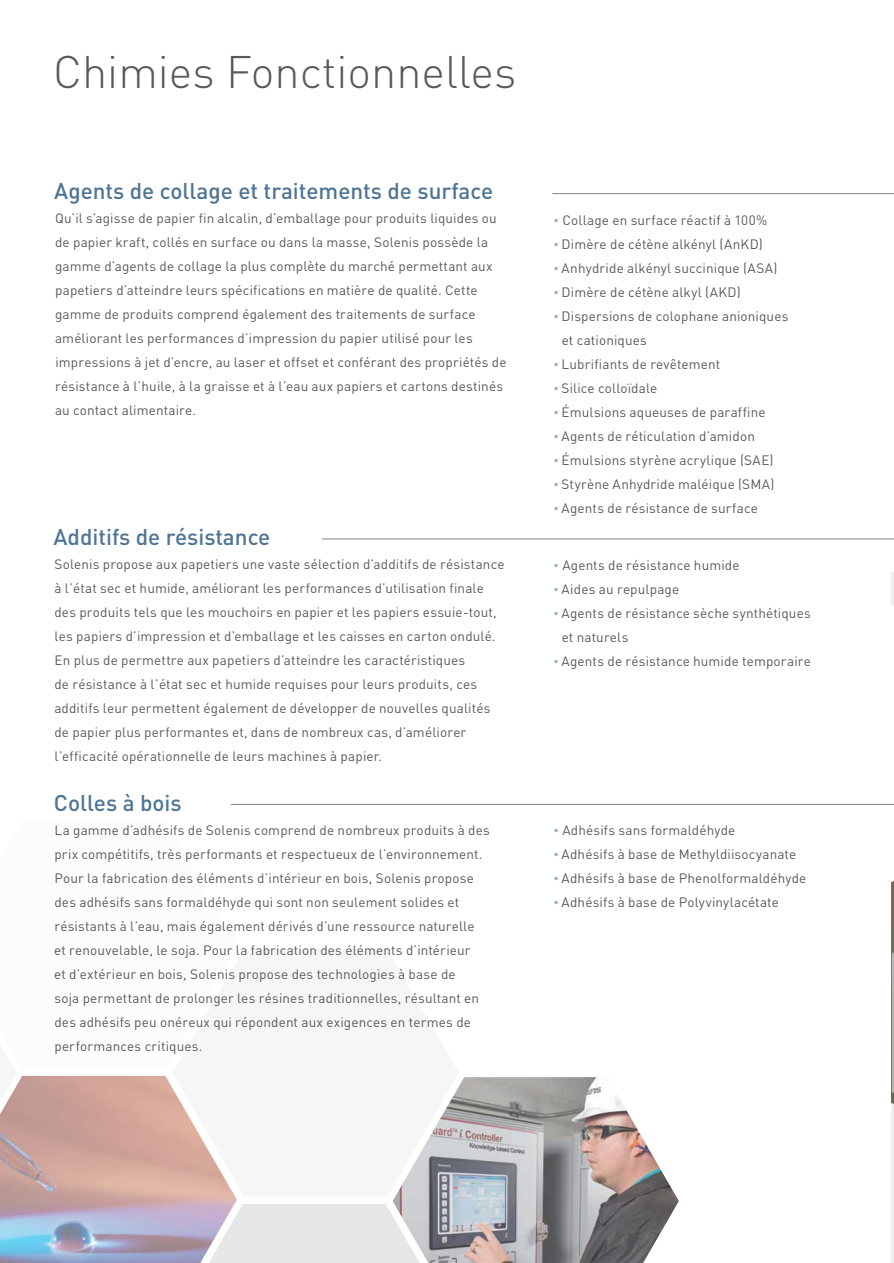
<style>
.page{position:relative;width:894px;height:1263px;background:#fff}
.page>*{position:absolute;margin:0;border:0;box-sizing:border-box;transform-origin:0 0}
.t1{font:300 45px "DINOT";color:#58595b}
.t2{font:500 22.5px "DINOT";color:#507594}
.t3{font:13.5px/24px "DINOT";letter-spacing:.01em;color:#58595b}
.s1{font-size:10.5px;color:#95b2c8}
</style>
<div class="page">
<img style="left:457px;top:1077px;width:221px;height:186px">
<svg style="left:0;top:1075px;width:457px;height:188px"></svg>
<svg style="left:760px;top:539px;width:133px;height:724px"></svg>
<hr style="left:552px;top:193px;width:341px;height:1px;background:#808285">
<hr style="left:322px;top:538px;width:571px;height:1px;background:#808285">
<hr style="left:231px;top:804px;width:662px;height:1px;background:#808285">
<h1 class="t1" style="left:53px;top:44px;width:464px">Chimies Fonctionnelles</h1>
<h2 class="t2" style="left:54px;top:176px;width:440px">Agents de collage et traitements de surface</h2>
<p class="t3" style="left:55px;top:206px;width:453px">Qu’il s’agisse de papier fin alcalin, d’emballage pour produits liquides ou de papier kraft, collés en surface ou dans la masse, Solenis possède la gamme d’agents de collage la plus complète du marché permettant aux papetiers d’atteindre leurs spécifications en matière de qualité. Cette gamme de produits comprend également des traitements de surface améliorant les performances d’impression du papier utilisé pour les impressions à jet d’encre, au laser et offset et conférant des propriétés de résistance à l’huile, à la graisse et à l’eau aux papiers et cartons destinés au contact alimentaire.</p>
<p class="t3" style="left:553px;top:208px;width:215px"><span class="s1">•</span> Collage en surface réactif à 100%</p>
<p class="t3" style="left:553px;top:232px;width:211px"><span class="s1">•</span> Dimère de cétène alkényl (AnKD)</p>
<p class="t3" style="left:553px;top:256px;width:226px"><span class="s1">•</span> Anhydride alkényl succinique (ASA)</p>
<p class="t3" style="left:553px;top:280px;width:189px"><span class="s1">•</span> Dimère de cétène alkyl (AKD)</p>
<p class="t3" style="left:561px;top:304px;width:228px;text-indent:-8px"><span class="s1">•</span> Dispersions de colophane anioniques et cationiques</p>
<p class="t3" style="left:553px;top:352px;width:168px"><span class="s1">•</span> Lubrifiants de revêtement</p>
<p class="t3" style="left:553px;top:376px;width:105px"><span class="s1">•</span> Silice colloïdale</p>
<p class="t3" style="left:553px;top:400px;width:214px"><span class="s1">•</span> Émulsions aqueuses de paraffine</p>
<p class="t3" style="left:553px;top:424px;width:203px"><span class="s1">•</span> Agents de réticulation d’amidon</p>
<p class="t3" style="left:553px;top:448px;width:222px"><span class="s1">•</span> Émulsions styrène acrylique (SAE)</p>
<p class="t3" style="left:553px;top:472px;width:223px"><span class="s1">•</span> Styrène Anhydride maléique (SMA)</p>
<p class="t3" style="left:553px;top:496px;width:206px"><span class="s1">•</span> Agents de résistance de surface</p>
<h2 class="t2" style="left:53px;top:522px;width:218px">Additifs de résistance</h2>
<p class="t3" style="left:54px;top:552px;width:451px">Solenis propose aux papetiers une vaste sélection d’additifs de résistance à l’état sec et humide, améliorant les performances d’utilisation finale des produits tels que les mouchoirs en papier et les papiers essuie-tout, les papiers d’impression et d’emballage et les caisses en carton ondulé.<br>En plus de permettre aux papetiers d’atteindre les caractéristiques<br>de résistance à l’état sec et humide requises pour leurs produits, ces additifs leur permettent également de développer de nouvelles qualités de papier plus performantes et, dans de nombreux cas, d’améliorer l’efficacité opérationnelle de leurs machines à papier.</p>
<h2 class="t2" style="left:54px;top:788px;width:129px">Colles à bois</h2>
<p class="t3" style="left:54px;top:817px;width:437px">La gamme d’adhésifs de Solenis comprend de nombreux produits à des prix compétitifs, très performants et respectueux de l’environnement.<br>Pour la fabrication des éléments d’intérieur en bois, Solenis propose des adhésifs sans formaldéhyde qui sont non seulement solides et résistants à l’eau, mais également dérivés d’une ressource naturelle<br>et renouvelable, le soja. Pour la fabrication des éléments d’intérieur<br>et d’extérieur en bois, Solenis propose des technologies à base de<br>soja permettant de prolonger les résines traditionnelles, résultant en des adhésifs peu onéreux qui répondent aux exigences en termes de performances critiques.</p>
<p class="t3" style="left:553px;top:553px;width:188px"><span class="s1">•</span> Agents de résistance humide</p>
<p class="t3" style="left:553px;top:577px;width:127px"><span class="s1">•</span> Aides au repulpage</p>
<p class="t3" style="left:561px;top:601px;width:250px;text-indent:-8px"><span class="s1">•</span> Agents de résistance sèche synthétiques et naturels</p>
<p class="t3" style="left:553px;top:649px;width:259px"><span class="s1">•</span> Agents de résistance humide temporaire</p>
<p class="t3" style="left:553px;top:818px;width:183px"><span class="s1">•</span> Adhésifs sans formaldéhyde</p>
<p class="t3" style="left:553px;top:842px;width:244px"><span class="s1">•</span> Adhésifs à base de Methyldiisocyanate</p>
<p class="t3" style="left:553px;top:866px;width:254px"><span class="s1">•</span> Adhésifs à base de Phenolformaldéhyde</p>
<p class="t3" style="left:553px;top:890px;width:227px"><span class="s1">•</span> Adhésifs à base de Polyvinylacétate</p>
</div>
